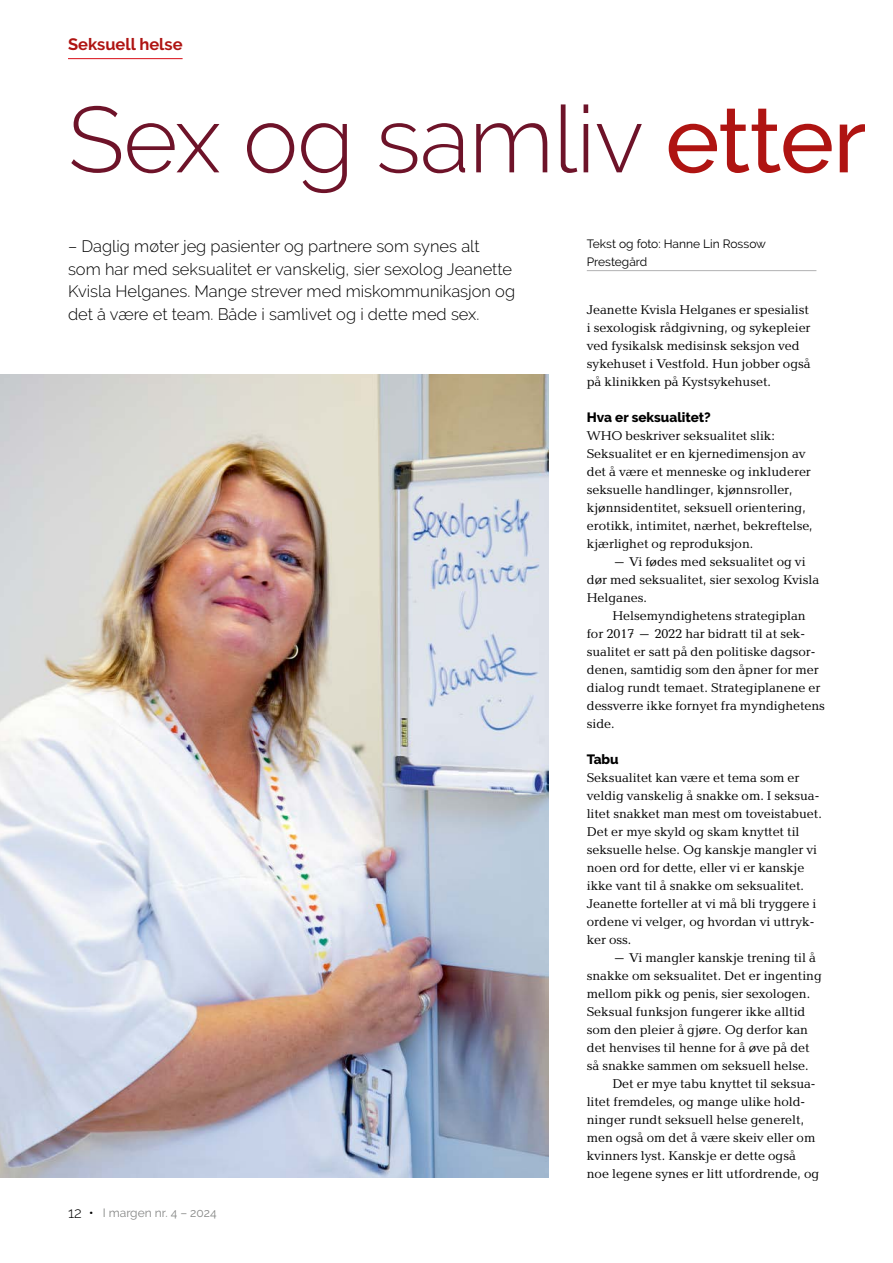
<style>
.page{position:relative;width:893px;height:1263px;background:#fff}
.page>*{position:absolute;margin:0;border:0;box-sizing:border-box;transform-origin:0 0}
.t1{font:300 93px "Raleway";letter-spacing:-.01em;color:#6e1329}
.t2{font:300 16.5px/22.5px "Raleway";color:#000}
.t3{font:700 16.5px "Raleway";color:#af1412}
.t4{font:800 13.5px "Raleway";color:#000}
.t5{font:13.2px/18px "Baltica";color:#000}
.t6{font:12px/18px "Raleway";color:#000}
.t7{font:12px "Raleway";color:#868786}
.s1{font-weight:500;font-size:91.5px;color:#af1412}
.s2{font-weight:300;font-size:15px;color:#000}
.s3{font-weight:600;color:#000}
</style>
<div class="page">
<hr style="left:68px;top:58px;width:115px;height:1px;background:#dd2830">
<img style="left:0;top:374px;width:548px;height:804px">
<hr style="left:587px;top:270px;width:229px;height:1px;background:#b1b2b3">
<p class="t3" style="left:68px;top:34px;width:116px">Seksuell helse</p>
<h1 class="t1" style="left:68px;top:85px;width:800px">Sex og samliv <span class="s1">etter</span></h1>
<p class="t2" style="left:68px;top:235px;width:449px">– Daglig møter jeg pasienter og partnere som synes alt som har med seksualitet er vanskelig, sier sexolog Jeanette Kvisla Helganes. Mange strever med miskommunikasjon og det å være et team. Både i samlivet og i dette med sex.</p>
<p class="t6" style="left:587px;top:235px;width:181px">Tekst og foto: Hanne Lin Rossow<br>Prestegård</p>
<p class="t5" style="left:587px;top:301px;width:225px">Jeanette Kvisla Helganes er spesialist i sexologisk rådgivning, og sykepleier ved fysikalsk medisinsk seksjon ved sykehuset i Vestfold. Hun jobber også på klinikken på Kystsykehuset.</p>
<p class="t4" style="left:587px;top:410px;width:126px">Hva er seksualitet?</p>
<p class="t5" style="left:587px;top:427px;width:227px">WHO beskriver seksualitet slik:<br>Seksualitet er en kjernedimensjon av det å være et menneske og inkluderer seksuelle handlinger, kjønnsroller, kjønnsidentitet, seksuell orientering, erotikk, intimitet, nærhet, bekreftelse, kjærlighet og reproduksjon.</p>
<p class="t5" style="left:587px;top:553px;width:234px;text-indent:26px">– Vi fødes med seksualitet og vi dør med seksualitet, sier sexolog Kvisla<br>Helganes.</p>
<p class="t5" style="left:587px;top:607px;width:240px;text-indent:26px">Helsemyndighetens strategiplan for 2017 – 2022 har bidratt til at sek&shy;sualitet er satt på den politiske dagsor&shy;denen, samtidig som den åpner for mer dialog rundt temaet. Strategiplanene er dessverre ikke fornyet fra myndighetens side.</p>
<p class="t4" style="left:587px;top:752px;width:33px">Tabu</p>
<p class="t5" style="left:587px;top:769px;width:237px">Seksualitet kan være et tema som er veldig vanskelig å snakke om. I seksua&shy;litet snakket man mest om toveistabuet.<br>Det er mye skyld og skam knyttet til seksuelle helse. Og kanskje mangler vi noen ord for dette, eller vi er kanskje ikke vant til å snakke om seksualitet.<br>Jeanette forteller at vi må bli tryggere i ordene vi velger, og hvordan vi uttryk&shy;ker oss.</p>
<p class="t5" style="left:587px;top:949px;width:236px;text-indent:26px">– Vi mangler kanskje trening til å snakke om seksualitet. Det er ingenting mellom pikk og penis, sier sexologen.<br>Seksual funksjon fungerer ikke alltid som den pleier å gjøre. Og derfor kan det henvises til henne for å øve på det så snakke sammen om seksuell helse.</p>
<p class="t5" style="left:587px;top:1075px;width:234px;text-indent:26px">Det er mye tabu knyttet til seksua&shy;litet fremdeles, og mange ulike hold&shy;ninger rundt seksuell helse generelt, men også om det å være skeiv eller om kvinners lyst. Kanskje er dette også noe legene synes er litt utfordrende, og</p>
<p class="t7" style="left:68px;top:1206px;width:150px"><span class="s2">12</span> <span class="s3">•</span> I margen nr. 4 – 2024</p>
</div>
